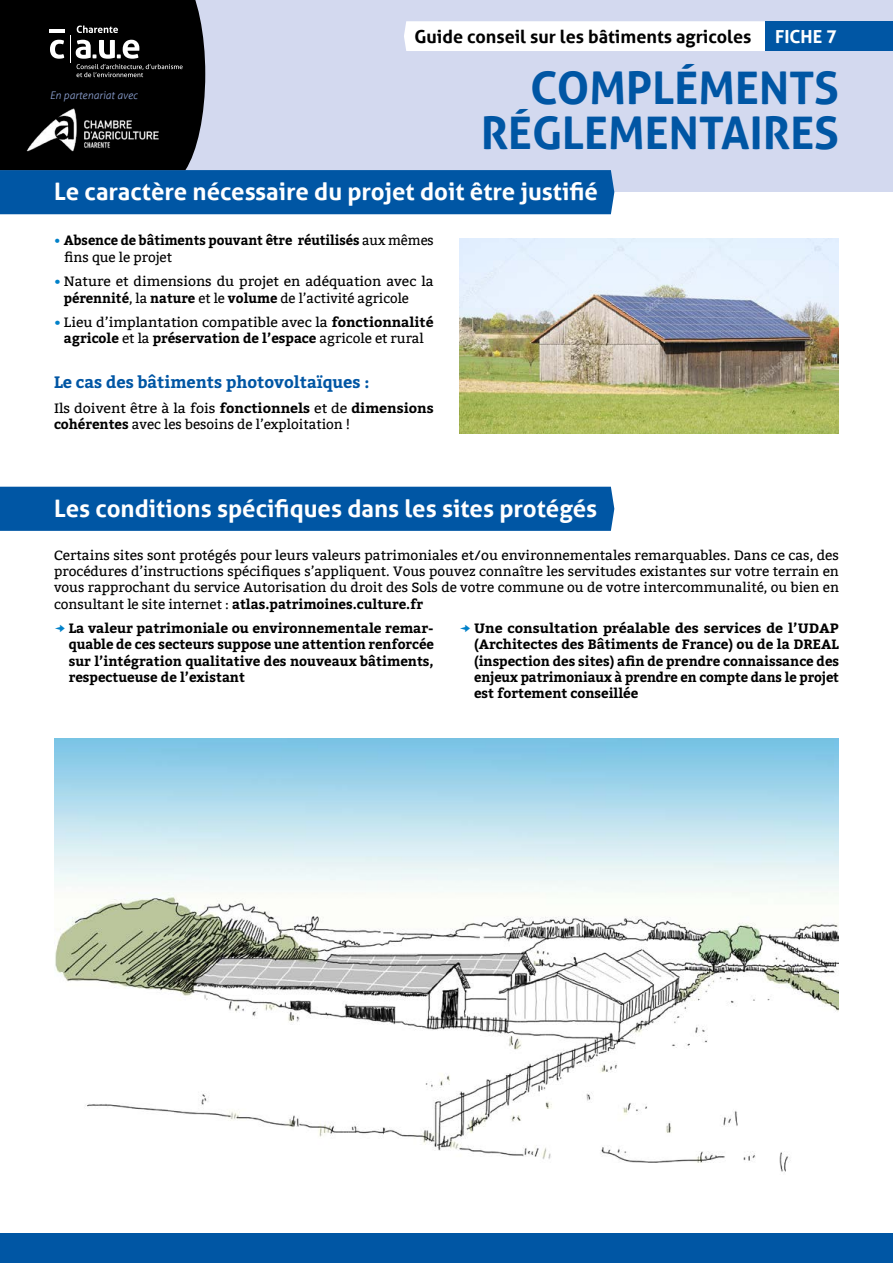
<style>
.page{position:relative;width:893px;height:1263px;background:#fff}
.page>*{position:absolute;margin:0;border:0;box-sizing:border-box;transform-origin:0 0}
.t1{font:700 45px/45px "Aller";color:#0056a4;text-align:right}
.t2{font:700 24px "Aller";color:#fff}
.t3{font:700 18px "Aller";color:#000}
.t4{font:700 18px "Aller";color:#fff}
.t5{font:700 16.5px "Bitter";color:#0056a4}
.t6{font:13.5px/16.2px "Bitter";color:#000}
.t7{font:700 13.5px/16.2px "Bitter";color:#000}
.t8{font:700 13.5px/16.2px "Bitter";color:#000;text-align:justify;scale:1.05 1}
.t9{font:13.5px/16.2px "Bitter";color:#000;text-align:center;scale:1.04 1}
.t10{font:13.5px/16.2px "Bitter";color:#000;scale:1.05 1}
.t11{font:italic 300 10.5px "Aller";color:#8da2d3}
.s1{font-weight:400;color:#0081c9}
.s2{font-weight:400}
.s3{color:#0081c9}
.s4{font-weight:700}
</style>
<div class="page">
<div style="left:0;top:0;width:893px;height:191px;background:#d3d9ef"></div>
<div style="left:0;top:1233px;width:893px;height:30px;background:#0056a4"></div>
<div style="left:765px;top:21px;width:128px;height:30px;background:#0056a4"></div>
<svg style="left:0;top:0;width:765px;height:214px"></svg>
<img style="left:459px;top:238px;width:380px;height:196px">
<div style="left:0;top:487px;width:614px;height:44px;background:#0056a4"></div>
<img style="left:54px;top:739px;width:785px;height:433px">
<img style="left:24px;top:106px;width:141px;height:48px">
<p class="t11" style="left:50px;top:89px;width:89px">En partenariat avec</p>
<h3 class="t3" style="left:415px;top:25px;width:338px">Guide conseil sur les bâtiments agricoles</h3>
<h3 class="t4" style="left:775px;top:25px;width:63px">FICHE 7</h3>
<h1 class="t1" style="left:481px;top:65px;width:360px">COMPLÉMENTS<br>RÉGLEMENTAIRES</h1>
<h2 class="t2" style="left:54px;top:177px;width:546px">Le caractère nécessaire du projet doit être justifié</h2>
<p class="t7" style="left:64px;top:233px;width:371px;text-indent:-10px"><span class="s1">•</span> Absence de bâtiments pouvant être réutilisés <span class="s2">aux mêmes fins que le projet</span></p>
<p class="t6" style="left:64px;top:274px;width:371px;text-indent:-10px"><span class="s3">•</span> Nature et dimensions du projet en adéquation avec la <span class="s4">pérennité</span>, la <span class="s4">nature</span> et le <span class="s4">volume</span> de l’activité agricole</p>
<p class="t9" style="left:54px;top:315px;width:366px"><span class="s3">•</span> Lieu d’implantation compatible avec la <span class="s4">fonctionnalité agricole</span> et la <span class="s4">préservation de l’espace</span> agricole et rural</p>
<p class="t5" style="left:54px;top:373px;width:317px">Le cas des bâtiments photovoltaïques :</p>
<p class="t10" style="left:54px;top:400px;width:363px">Ils doivent être à la fois <span class="s4">fonctionnels</span> et de <span class="s4">dimensions cohérentes</span> avec les besoins de l’exploitation !</p>
<h2 class="t2" style="left:54px;top:493px;width:545px">Les conditions spécifiques dans les sites protégés</h2>
<p class="t6" style="left:54px;top:547px;width:786px;text-align:justify">Certains sites sont protégés pour leurs valeurs patrimoniales et/ou environnementales remarquables. Dans ce cas, des procédures d’instructions spécifiques s’appliquent. Vous pouvez connaître les servitudes existantes sur votre terrain en vous rapprochant du service Autorisation du droit des Sols de votre commune ou de votre intercommunalité, ou bien en consultant le site internet : <span class="s4">atlas.patrimoines.culture.fr</span></p>
<p class="t7" style="left:69px;top:620px;width:367px;text-align:justify">La valeur patrimoniale ou environnementale remar&shy;quable de ces secteurs suppose une attention renforcée sur l’intégration qualitative des nouveaux bâtiments, respectueuse de l’existant</p>
<p class="t8" style="left:474px;top:620px;width:349px">Une consultation préalable des services de l’UDAP (Architectes des Bâtiments de France) ou de la DREAL (inspection des sites) afin de prendre connaissance des enjeux patrimoniaux à prendre en compte dans le projet est fortement conseillée</p>
</div>
